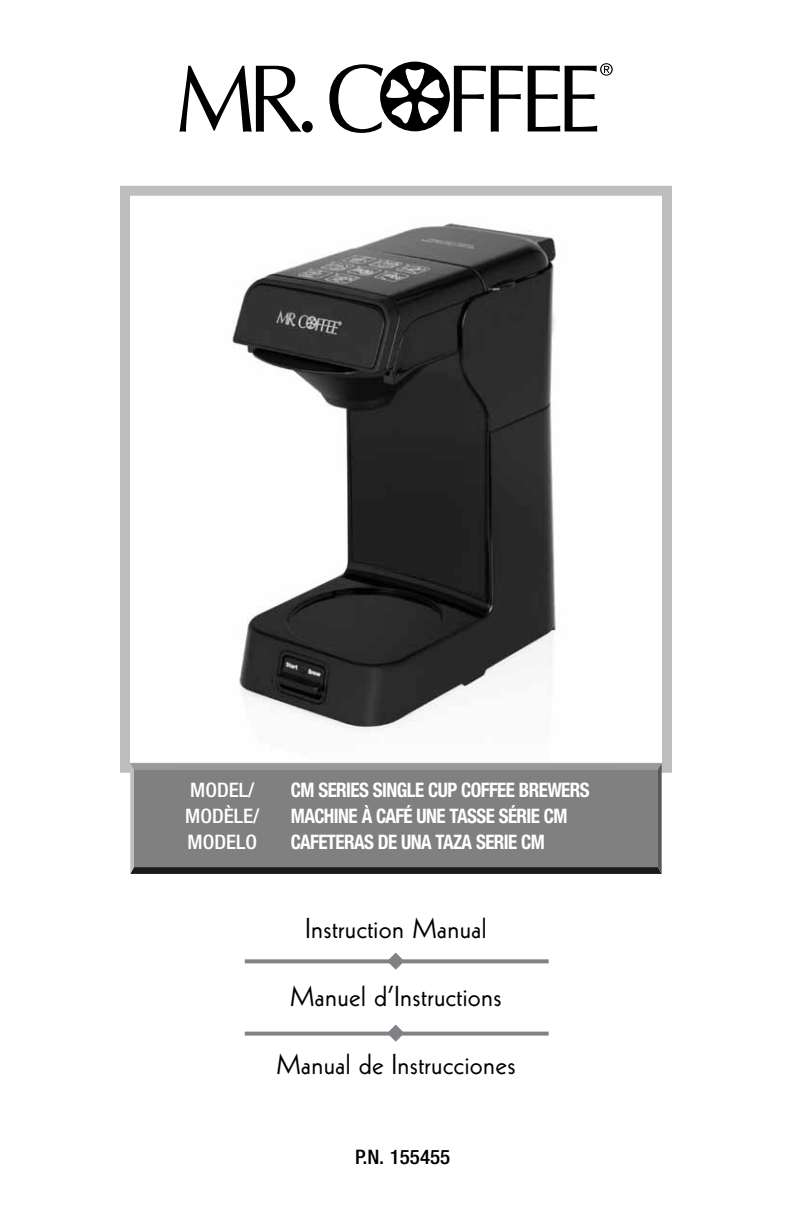
<style>
.page{position:relative;width:792px;height:1224px;background:#fff}
.page>*{position:absolute;margin:0;border:0;box-sizing:border-box;transform-origin:0 0}
.t1{font:28px "Kabel";letter-spacing:.015em;color:#000}
.t2{font:700 condensed 20px/26px "Helvetica Neue LT Std";letter-spacing:-.03em;color:#fff;scale:.95 1}
.t3{font:500 condensed 20px/26px "Helvetica Neue LT Std";color:#fff;scale:1.05 1}
.t4{font:500 condensed 20px "Helvetica Neue LT Std";color:#000;scale:1.05 1}
</style>
<div class="page">
<img style="left:232px;top:223px;width:325px;height:506px">
<div style="left:120px;top:186px;width:552px;height:587px;border:10px solid #bcbec0"></div>
<svg style="left:180px;top:66px;width:121px;height:66px"></svg>
<div style="left:302px;top:121px;width:11px;height:12px;background:#000;border-radius:50%"></div>
<svg style="left:329px;top:62px;width:284px;height:71px"></svg>
<svg style="left:387px;top:953px;width:17px;height:17px"></svg>
<svg style="left:387px;top:1025px;width:17px;height:17px"></svg>
<svg style="left:130px;top:763px;width:532px;height:111px;background:#626262"></svg>
<div style="left:134px;top:770px;width:524px;height:97px;background:#808080"></div>
<svg style="left:245px;top:1032px;width:304px;height:4px"></svg>
<svg style="left:245px;top:959px;width:304px;height:4px"></svg>
<p class="t3" style="left:185px;top:777px;width:72px">MODEL/<br>MODÈLE/<br>MODELO</p>
<p class="t2" style="left:291px;top:777px;width:296px">CM SERIES SINGLE CUP COFFEE BREWERS<br>MACHINE À CAFÉ UNE TASSE SÉRIE CM<br>CAFETERAS DE UNA TAZA SERIE CM</p>
<h1 class="t1" style="left:305px;top:912px;width:183px">Instruction Manual</h1>
<h1 class="t1" style="left:290px;top:980px;width:213px">Manuel d’Instructions</h1>
<h1 class="t1" style="left:276px;top:1048px;width:241px">Manual de Instrucciones</h1>
<p class="t4" style="left:355px;top:1145px;width:92px">P.N. 155455</p>
</div>
